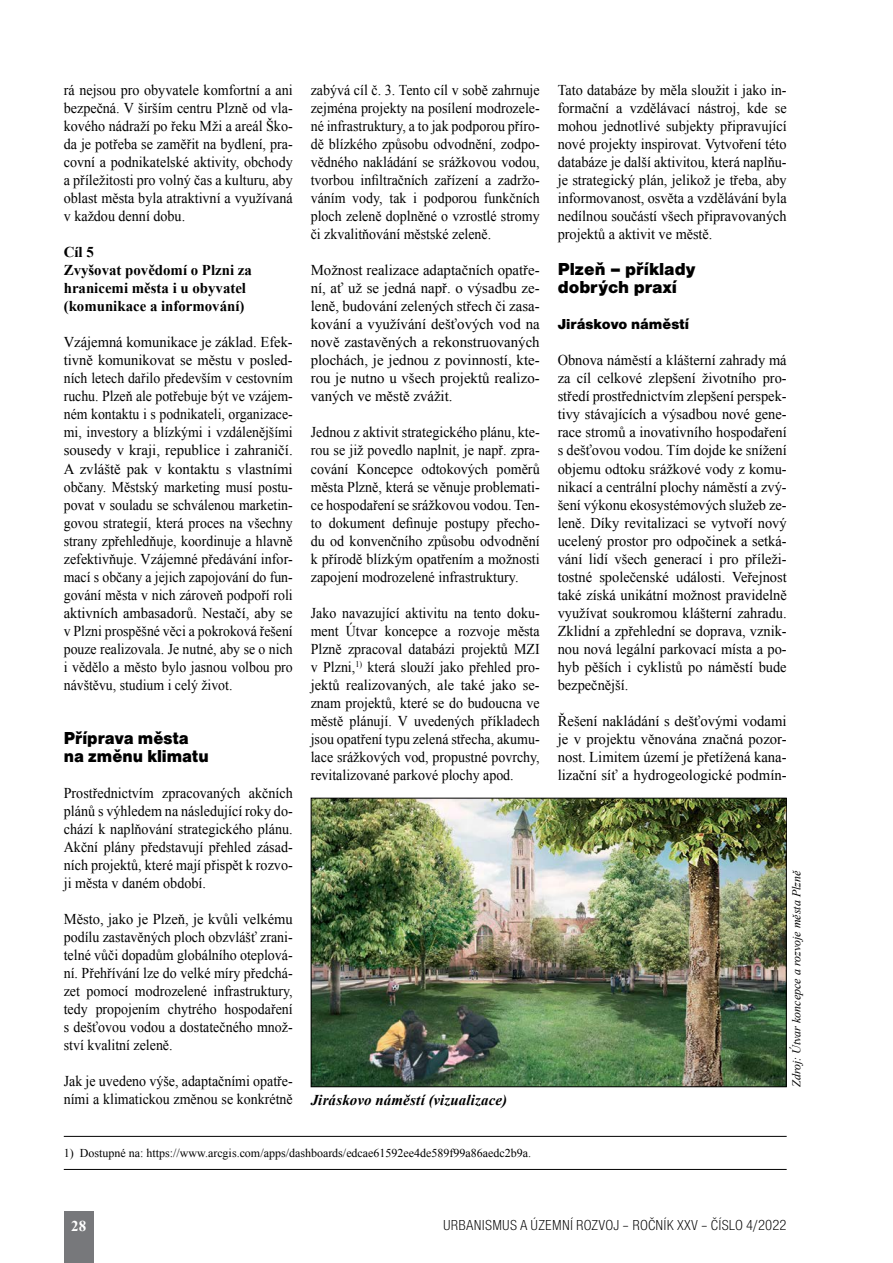
<style>
.page{position:relative;width:893px;height:1263px;background:#fff}
.page>*{position:absolute;margin:0;border:0;box-sizing:border-box;transform-origin:0 0}
.t1{font:18px/18px "Nimbus Sans DOT Blac";color:#000;scale:.94 1}
.t2{font:18px/18px "Nimbus Sans DOT Blac";color:#000}
.t3{font:15px/18px "Times New Roman";color:#000;text-align:justify}
.t4{font:15px/18px "Times New Roman";color:#000;text-align:justify;scale:.94 1}
.t5{font:15px/18px "Times New Roman";color:#000;text-align:justify;scale:.93 1}
.t6{font:15px/18px "Times New Roman";color:#000;text-align:justify;scale:.96 1}
.t7{font:15px/18px "Times New Roman";color:#000;text-align:justify;scale:.95 1}
.t8{font:700 15px/18px "Times New Roman";color:#000}
.t9{font:15px "Nimbus Sans DOT Ligh Cond";letter-spacing:.015em;color:#000}
.t10{font:italic 700 15px "Times New Roman";letter-spacing:.01em;color:#000}
.t11{font:15px "Nimbus Sans DOT Blac";color:#000}
.t12{font:700 15px "Times New Roman";color:#fff}
.t13{font:12px "Times New Roman";color:#000}
.t14{font:italic 12px "Times New Roman";color:#000}
</style>
<div class="page">
<div style="left:64px;top:1212px;width:30px;height:51px;background:#77787b"></div>
<hr style="left:64px;top:1169px;width:723px;height:1px;background:#000">
<img style="left:313px;top:800px;width:472px;height:285px">
<div style="left:311px;top:798px;width:476px;height:289px;border:1px solid #000"></div>
<hr style="left:64px;top:1136px;width:723px;height:1px;background:#000">
<p class="t4" style="left:64px;top:81px;width:245px">rá nejsou pro obyvatele komfortní a ani bezpečná. V širším centru Plzně od vla&shy;kového nádraží po řeku Mži a areál Ško&shy;da je potřeba se zaměřit na bydlení, pra&shy;covní a podnikatelské aktivity, obchody a příležitosti pro volný čas a kulturu, aby oblast města byla atraktivní a využívaná v každou denní dobu.</p>
<p class="t8" style="left:64px;top:243px;width:190px">Cíl 5<br>Zvyšovat povědomí o Plzni za hranicemi města i u obyvatel (komunikace a informování)</p>
<p class="t3" style="left:64px;top:333px;width:230px">Vzájemná komunikace je základ. Efek&shy;tivně komunikovat se městu v posled&shy;ních letech dařilo především v cestovním ruchu. Plzeň ale potřebuje být ve vzájem&shy;ném kontaktu i s podnikateli, organizace&shy;mi, investory a blízkými i vzdálenějšími sousedy v kraji, republice i zahraničí.<br>A zvláště pak v kontaktu s vlastními občany. Městský marketing musí postu&shy;povat v souladu se schválenou marketin&shy;govou strategií, která proces na všechny strany zpřehledňuje, koordinuje a hlavně zefektivňuje. Vzájemné předávání infor&shy;mací s občany a jejich zapojování do fun&shy;gování města v nich zároveň podpoří roli aktivních ambasadorů. Nestačí, aby se v Plzni prospěšné věci a pokroková řešení pouze realizovala. Je nutné, aby se o nich i vědělo a město bylo jasnou volbou pro návštěvu, studium i celý život.</p>
<p class="t1" style="left:64px;top:728px;width:156px">Příprava města na změnu klimatu</p>
<p class="t4" style="left:64px;top:783px;width:245px">Prostřednictvím zpracovaných akčních plánů s výhledem na následující roky do&shy;chází k naplňování strategického plánu.<br>Akční plány představují přehled zásad&shy;ních projektů, které mají přispět k rozvo&shy;ji města v daném období.</p>
<p class="t3" style="left:64px;top:909px;width:230px">Město, jako je Plzeň, je kvůli velkému podílu zastavěných ploch obzvlášť zrani&shy;telné vůči dopadům globálního oteplová&shy;ní. Přehřívání lze do velké míry předchá&shy;zet pomocí modrozelené infrastruktury, tedy propojením chytrého hospodaření s dešťovou vodou a dostatečného množ&shy;ství kvalitní zeleně.</p>
<p class="t5" style="left:64px;top:1071px;width:248px">Jak je uvedeno výše, adaptačními opatře&shy;ními a klimatickou změnou se konkrétně</p>
<p class="t5" style="left:311px;top:81px;width:248px">zabývá cíl č. 3. Tento cíl v sobě zahrnuje zejména projekty na posílení modrozele&shy;né infrastruktury, a to jak podporou příro&shy;dě blízkého způsobu odvodnění, zodpo&shy;vědného nakládání se srážkovou vodou, tvorbou infiltračních zařízení a zadržo&shy;váním vody, tak i podporou funkčních ploch zeleně doplněné o vzrostlé stromy či zkvalitňování městské zeleně.</p>
<p class="t3" style="left:311px;top:261px;width:230px">Možnost realizace adaptačních opatře&shy;ní, ať už se jedná např. o výsadbu ze&shy;leně, budování zelených střech či zasa&shy;kování a využívání dešťových vod na nově zastavěných a rekonstruovaných plochách, je jednou z povinností, kte&shy;rou je nutno u všech projektů realizo&shy;vaných ve městě zvážit.</p>
<p class="t4" style="left:311px;top:423px;width:245px">Jednou z aktivit strategického plánu, kte&shy;rou se již povedlo naplnit, je např. zpra&shy;cování Koncepce odtokových poměrů města Plzně, která se věnuje problemati&shy;ce hospodaření se srážkovou vodou. Ten&shy;to dokument definuje postupy přecho&shy;du od konvenčního způsobu odvodnění k přírodě blízkým opatřením a možnosti zapojení modrozelené infrastruktury.</p>
<p class="t5" style="left:311px;top:603px;width:248px">Jako navazující aktivitu na tento doku&shy;ment Útvar koncepce a rozvoje města Plzně zpracoval databázi projektů MZI v Plzni,<sup>1)</sup> která slouží jako přehled pro&shy;jektů realizovaných, ale také jako se&shy;znam projektů, které se do budoucna ve městě plánují. V uvedených příkladech jsou opatření typu zelená střecha, akumu&shy;lace srážkových vod, propustné povrchy, revitalizované parkové plochy apod.</p>
<p class="t10" style="left:311px;top:1089px;width:198px">Jiráskovo náměstí (vizualizace)</p>
<p class="t13" style="left:64px;top:1144px;width:469px">1) Dostupné na: https://www.arcgis.com/apps/dashboards/edcae61592ee4de589f99a86aedc2b9a.</p>
<p class="t7" style="left:558px;top:81px;width:243px">Tato databáze by měla sloužit i jako in&shy;formační a vzdělávací nástroj, kde se mohou jednotlivé subjekty připravující nové projekty inspirovat. Vytvoření této databáze je další aktivitou, která naplňu&shy;je strategický plán, jelikož je třeba, aby informovanost, osvěta a vzdělávání byla nedílnou součástí všech připravovaných projektů a aktivit ve městě.</p>
<p class="t2" style="left:558px;top:260px;width:139px">Plzeň – příklady dobrých praxí</p>
<p class="t11" style="left:558px;top:316px;width:133px">Jiráskovo náměstí</p>
<p class="t6" style="left:558px;top:351px;width:240px">Obnova náměstí a klášterní zahrady má za cíl celkové zlepšení životního pro&shy;středí prostřednictvím zlepšení perspek&shy;tivy stávajících a výsadbou nové gene&shy;race stromů a inovativního hospodaření s dešťovou vodou. Tím dojde ke snížení objemu odtoku srážkové vody z komu&shy;nikací a centrální plochy náměstí a zvý&shy;šení výkonu ekosystémových služeb ze&shy;leně. Díky revitalizaci se vytvoří nový ucelený prostor pro odpočinek a setká&shy;vání lidí všech generací i pro příleži&shy;tostné společenské události. Veřejnost také získá unikátní možnost pravidelně využívat soukromou klášterní zahradu.<br>Zklidní a zpřehlední se doprava, vznik&shy;nou nová legální parkovací místa a po&shy;hyb pěších i cyklistů po náměstí bude bezpečnější.</p>
<p class="t3" style="left:558px;top:711px;width:230px">Řešení nakládání s dešťovými vodami je v projektu věnována značná pozor&shy;nost. Limitem území je přetížená kana&shy;lizační síť a hydrogeologické podmín-</p>
<p class="t14" style="left:788px;top:1087px;width:219px;rotate:-90deg">Zdroj: Útvar koncepce a rozvoje města Plzně</p>
<p class="t12" style="left:71px;top:1215px;width:16px">28</p>
<p class="t9" style="left:443px;top:1217px;width:345px">URBANISMUS A ÚZEMNÍ ROZVOJ – ROČNÍK XXV – ČÍSLO 4/2022</p>
</div>
